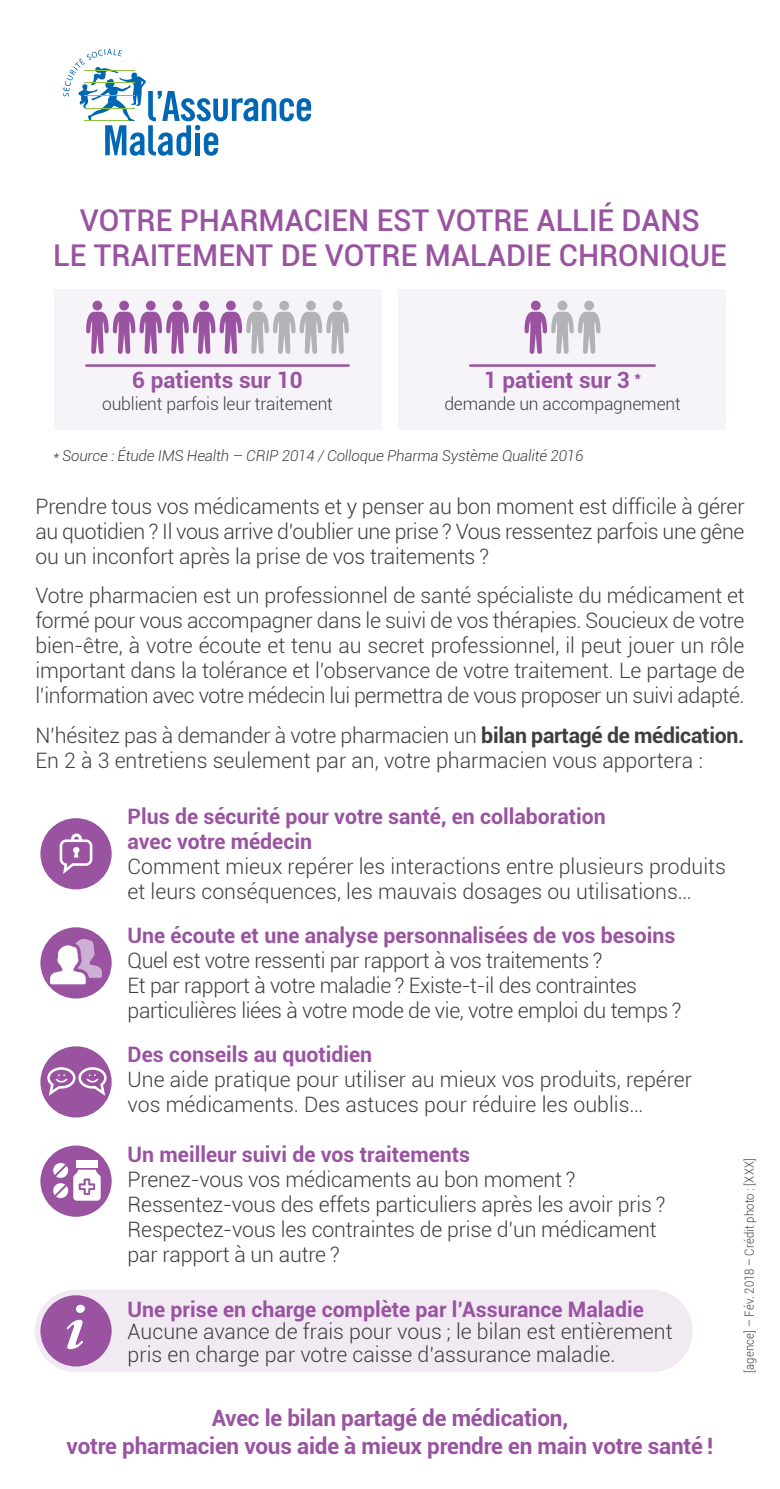
<style>
.page{position:relative;width:780px;height:1489px;background:#fff}
.page>*{position:absolute;margin:0;border:0;box-sizing:border-box;transform-origin:0 0}
.t1{font:500 30px/35px "Roboto";color:#9953a1;text-align:center}
.t2{font:700 22.5px/27.5px "Roboto";letter-spacing:-.01em;color:#9953a1;text-align:center}
.t3{font:300 21.25px/25px "Roboto";letter-spacing:-.01em;color:#3e3e3f}
.t4{font:700 21.25px/25px "Roboto";color:#9953a1}
.t5{font:300 17.5px "Roboto";letter-spacing:-.01em;color:#3e3e3f}
.t6{font:italic 300 15px "Roboto";letter-spacing:-.01em;color:#3e3e3f}
.t7{font:300 12.5px "Roboto";letter-spacing:.02em;color:#3e3e3f;scale:.9 1}
.s1{font-weight:700}
</style>
<div class="page">
<div style="left:54px;top:289px;width:327px;height:141px;background:#f7f4f9"></div>
<svg style="left:86px;top:301px;width:263px;height:53px"></svg>
<hr style="left:86px;top:364px;width:262px;height:3px;background:#9953a1">
<div style="left:398px;top:289px;width:328px;height:141px;background:#f7f4f9"></div>
<svg style="left:524px;top:301px;width:76px;height:53px"></svg>
<hr style="left:470px;top:364px;width:184px;height:3px;background:#9953a1">
<svg style="left:62px;top:49px;width:250px;height:107px"></svg>
<hr style="left:84px;top:120px;width:45px;height:1px;background:#8bc63e">
<hr style="left:85px;top:108px;width:49px;height:1px;background:#8bc63e">
<hr style="left:84px;top:95px;width:51px;height:1px;background:#8bc63e">
<hr style="left:84px;top:83px;width:51px;height:1px;background:#8bc63e">
<hr style="left:84px;top:70px;width:51px;height:1px;background:#8bc63e">
<div style="left:195px;top:133px;width:5px;height:22px;background:#0166b3"></div>
<div style="left:35px;top:1289px;width:657px;height:82px;background:#f1eaf3;border-radius:41px"></div>
<div style="left:40px;top:1295px;width:72px;height:71px;background:#9953a1;border-radius:50%"></div>
<svg style="left:67px;top:1304px;width:18px;height:44px"></svg>
<div style="left:40px;top:818px;width:72px;height:71px;background:#9953a1;border-radius:50%"></div>
<svg style="left:60px;top:833px;width:32px;height:41px"></svg>
<div style="left:40px;top:1145px;width:72px;height:71px;background:#9953a1;border-radius:50%"></div>
<div style="left:76px;top:1160px;width:21px;height:7px;background:#fff"></div>
<svg style="left:53px;top:1162px;width:48px;height:38px"></svg>
<div style="left:40px;top:1046px;width:72px;height:71px;background:#9953a1;border-radius:50%"></div>
<svg style="left:47px;top:1065px;width:61px;height:31px"></svg>
<div style="left:40px;top:927px;width:72px;height:71px;background:#9953a1;border-radius:50%"></div>
<svg style="left:50px;top:938px;width:52px;height:46px"></svg>
<h1 class="t1" style="left:53px;top:201px;width:675px">VOTRE PHARMACIEN EST VOTRE ALLIÉ DANS<br>LE TRAITEMENT DE VOTRE MALADIE CHRONIQUE</h1>
<p class="t2" style="left:484px;top:365px;width:158px">1 patient sur 3 <sup>*</sup></p>
<p class="t5" style="left:444px;top:392px;width:238px">demande un accompagnement</p>
<p class="t6" style="left:53px;top:445px;width:531px">* Source : Étude IMS Health – CRIP 2014 / Colloque Pharma Système Qualité 2016</p>
<p class="t3" style="left:35px;top:493px;width:710px;text-align:justify">Prendre tous vos médicaments et y penser au bon moment est difficile à gérer au quotidien ? Il vous arrive d’oublier une prise ? Vous ressentez parfois une gêne ou un inconfort après la prise de vos traitements ?</p>
<p class="t3" style="left:35px;top:582px;width:710px;text-align:justify">Votre pharmacien est un professionnel de santé spécialiste du médicament et formé pour vous accompagner dans le suivi de vos thérapies. Soucieux de votre bien-être, à votre écoute et tenu au secret professionnel, il peut jouer un rôle important dans la tolérance et l’observance de votre traitement. Le partage de l’information avec votre médecin lui permettra de vous proposer un suivi adapté.</p>
<p class="t3" style="left:35px;top:721px;width:710px">N’hésitez pas à demander à votre pharmacien un <span class="s1">bilan partagé de médication.<br></span>En 2 à 3 entretiens seulement par an, votre pharmacien vous apportera :</p>
<p class="t2" style="left:132px;top:365px;width:172px">6 patients sur 10</p>
<p class="t5" style="left:102px;top:392px;width:232px">oublient parfois leur traitement</p>
<p class="t4" style="left:128px;top:803px;width:480px">Plus de sécurité pour votre santé, en collaboration avec votre médecin</p>
<p class="t3" style="left:128px;top:853px;width:599px">Comment mieux repérer les interactions entre plusieurs produits et leurs conséquences, les mauvais dosages ou utilisations…</p>
<p class="t4" style="left:128px;top:922px;width:549px">Une écoute et une analyse personnalisées de vos besoins</p>
<p class="t3" style="left:128px;top:947px;width:555px">Quel est votre ressenti par rapport à vos traitements ?<br>Et par rapport à votre maladie ? Existe-t-il des contraintes particulières liées à votre mode de vie, votre emploi du temps ?</p>
<p class="t4" style="left:128px;top:1041px;width:246px">Des conseils au quotidien</p>
<p class="t3" style="left:128px;top:1066px;width:566px">Une aide pratique pour utiliser au mieux vos produits, repérer vos médicaments. Des astuces pour réduire les oublis…</p>
<p class="t4" style="left:128px;top:1140px;width:344px">Un meilleur suivi de vos traitements</p>
<p class="t3" style="left:128px;top:1165px;width:539px">Prenez-vous vos médicaments au bon moment ?<br>Ressentez-vous des effets particuliers après les avoir pris ?<br>Respectez-vous les contraintes de prise d’un médicament par rapport à un autre ?</p>
<p class="t4" style="left:128px;top:1295px;width:517px">Une prise en charge complète par l’Assurance Maladie</p>
<p class="t3" style="left:128px;top:1319px;width:546px;line-height:22.5px">Aucune avance de frais pour vous ; le bilan est entièrement pris en charge par votre caisse d’assurance maladie.</p>
<p class="t2" style="left:67px;top:1403px;width:648px">Avec le bilan partagé de médication,<br>votre pharmacien vous aide à mieux prendre en main votre santé !</p>
<p class="t7" style="left:740px;top:1372px;width:240px;rotate:-90deg">[agence] – Fév. 2018 – Crédit photo : [XXX]</p>
</div>
